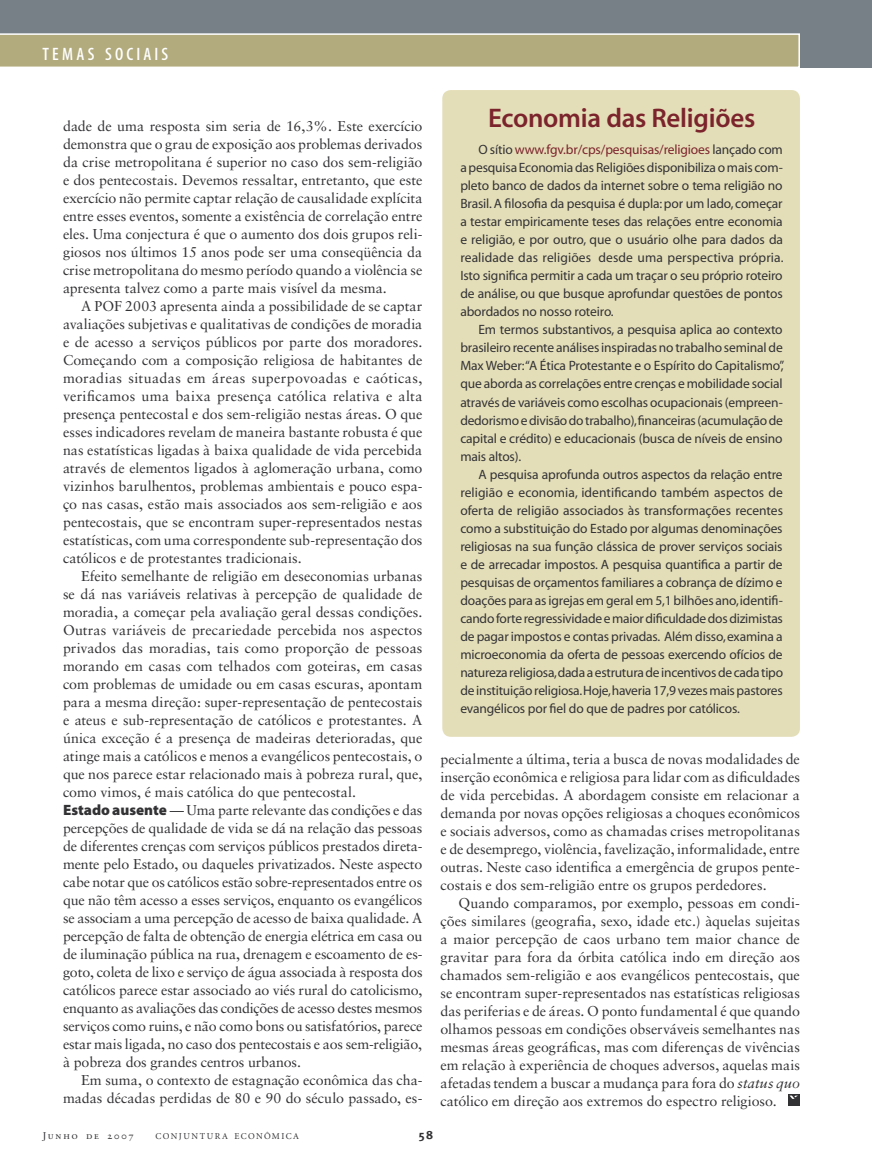
<style>
.page{position:relative;width:872px;height:1170px;background:#fff}
.page>*{position:absolute;margin:0;border:0;box-sizing:border-box;transform-origin:0 0}
.Texto_Sans{font:27px "Adobe Corp ID Myriad Sb";letter-spacing:-.01em;color:#7b242c}
.t1{font:18px "Adobe Corp ID Myriad Pkg";letter-spacing:.175em;color:#fff}
.Texto_Serif{font:14.25px/18px "Sabon";letter-spacing:-.005em;color:#323235;text-align:justify}
.Texto_Sans-2{font:13.5px/18px "Adobe Corp ID Myriad Rg";letter-spacing:-.01em;color:#323235;text-align:justify}
.t2{font:700 12px "Meta Plus";color:#323235}
.t3{font:9.75px "Sabon Roman SC";letter-spacing:.17em;color:#323235}
.t4{font:9px "Adobe Corp ID Minion Rg";letter-spacing:.165em;color:#323235}
.s1{font-family:"Adobe Corp ID Myriad Bl";font-size:15px}
.s2{color:#7b242c}
.s3{font-style:italic}
</style>
<div class="page">
<div style="left:0;top:0;width:872px;height:68px;background:#777f87"></div>
<svg style="left:0;top:33px;width:800px;height:35px;background:#b7b189"></svg>
<div style="left:788px;top:1093px;width:11px;height:12px;background:#323235"></div>
<svg style="left:789px;top:1095px;width:9px;height:3px"></svg>
<div style="left:442px;top:90px;width:358px;height:646px;background:#e4deb8"></div>
<p class="t1" style="left:43px;top:45px;width:127px">TEMAS SOCIAIS</p>
<p class="Texto_Serif" style="left:63px;top:117px;width:361px">dade de uma resposta sim seria de 16,3%. Este exercício demonstra que o grau de exposição aos problemas derivados da crise metropolitana é superior no caso dos sem-religião e dos pentecostais. Devemos ressaltar, entretanto, que este exercício não permite captar relação de causalidade explícita entre esses eventos, somente a existência de correlação entre eles. Uma conjectura é que o aumento dos dois grupos reli&shy;giosos nos últimos 15 anos pode ser uma conseqüência da crise metropolitana do mesmo período quando a violência se apresenta talvez como a parte mais visível da mesma.</p>
<p class="Texto_Serif" style="left:63px;top:297px;width:361px;text-indent:18px">A POF 2003 apresenta ainda a possibilidade de se captar avaliações subjetivas e qualitativas de condições de moradia e de acesso a serviços públicos por parte dos moradores.<br>Começando com a composição religiosa de habitantes de moradias situadas em áreas superpovoadas e caóticas, verificamos uma baixa presença católica relativa e alta presença pentecostal e dos sem-religião nestas áreas. O que esses indicadores revelam de maneira bastante robusta é que nas estatísticas ligadas à baixa qualidade de vida percebida através de elementos ligados à aglomeração urbana, como vizinhos barulhentos, problemas ambientais e pouco espa&shy;ço nas casas, estão mais associados aos sem-religião e aos pentecostais, que se encontram super-representados nestas estatísticas, com uma correspondente sub-representação dos católicos e de protestantes tradicionais.</p>
<p class="Texto_Serif" style="left:63px;top:567px;width:361px;text-indent:18px">Efeito semelhante de religião em deseconomias urbanas se dá nas variáveis relativas à percepção de qualidade de moradia, a começar pela avaliação geral dessas condições.<br>Outras variáveis de precariedade percebida nos aspectos privados das moradias, tais como proporção de pessoas morando em casas com telhados com goteiras, em casas com problemas de umidade ou em casas escuras, apontam para a mesma direção: super-representação de pentecostais e ateus e sub-representação de católicos e protestantes. A única exceção é a presença de madeiras deterioradas, que atinge mais a católicos e menos a evangélicos pentecostais, o que nos parece estar relacionado mais à pobreza rural, que, como vimos, é mais católica do que pentecostal.</p>
<p class="Texto_Serif" style="left:63px;top:801px;width:361px"><span class="s1">Estado ausente</span> — Uma parte relevante das condições e das percepções de qualidade de vida se dá na relação das pessoas de diferentes crenças com serviços públicos prestados direta&shy;mente pelo Estado, ou daqueles privatizados. Neste aspecto cabe notar que os católicos estão sobre-representados entre os que não têm acesso a esses serviços, enquanto os evangélicos se associam a uma percepção de acesso de baixa qualidade. A percepção de falta de obtenção de energia elétrica em casa ou de iluminação pública na rua, drenagem e escoamento de es&shy;goto, coleta de lixo e serviço de água associada à resposta dos católicos parece estar associado ao viés rural do catolicismo, enquanto as avaliações das condições de acesso destes mesmos serviços como ruins, e não como bons ou satisfatórios, parece estar mais ligada, no caso dos pentecostais e aos sem-religião, à pobreza dos grandes centros urbanos.</p>
<p class="Texto_Serif" style="left:63px;top:1071px;width:361px;text-align:right">Em suma, o contexto de estagnação econômica das cha&shy;madas décadas perdidas de 80 e 90 do século passado, es-</p>
<p class="Texto_Sans" style="left:488px;top:105px;width:269px">Economia das Religiões</p>
<p class="Texto_Sans-2" style="left:460px;top:141px;width:325px;text-indent:18px">O sítio <span class="s2">www.fgv.br/cps/pesquisas/religioes</span> lançado com a pesquisa Economia das Religiões disponibiliza o mais com&shy;pleto banco de dados da internet sobre o tema religião no Brasil. A filosofia da pesquisa é dupla: por um lado, começar a testar empiricamente teses das relações entre economia e religião, e por outro, que o usuário olhe para dados da realidade das religiões desde uma perspectiva própria.<br>Isto significa permitir a cada um traçar o seu próprio roteiro de análise, ou que busque aprofundar questões de pontos abordados no nosso roteiro.</p>
<p class="Texto_Sans-2" style="left:460px;top:321px;width:325px;text-align:left;text-indent:18px">Em termos substantivos, a pesquisa aplica ao contexto brasileiro recente análises inspiradas no trabalho seminal de Max Weber:“A Ética Protestante e o Espírito do Capitalismo”, que aborda as correlações entre crenças e mobilidade social através de variáveis como escolhas ocupacionais (empreen&shy;dedorismo e divisão do trabalho),financeiras (acumulação de capital e crédito) e educacionais (busca de níveis de ensino mais altos).</p>
<p class="Texto_Sans-2" style="left:460px;top:465px;width:324px;text-indent:18px">A pesquisa aprofunda outros aspectos da relação entre religião e economia, identificando também aspectos de oferta de religião associados às transformações recentes como a substituição do Estado por algumas denominações religiosas na sua função clássica de prover serviços sociais e de arrecadar impostos. A pesquisa quantifica a partir de pesquisas de orçamentos familiares a cobrança de dízimo e doações para as igrejas em geral em 5,1 bilhões ano, identifi&shy;cando forte regressividade e maior dificuldade dos dizimistas de pagar impostos e contas privadas. Além disso, examina a microeconomia da oferta de pessoas exercendo ofícios de natureza religiosa,dada a estrutura de incentivos de cada tipo de instituição religiosa.Hoje,haveria 17,9 vezes mais pastores evangélicos por fiel do que de padres por católicos.</p>
<p class="Texto_Serif" style="left:440px;top:749px;width:361px">pecialmente a última, teria a busca de novas modalidades de inserção econômica e religiosa para lidar com as dificuldades de vida percebidas. A abordagem consiste em relacionar a demanda por novas opções religiosas a choques econômicos e sociais adversos, como as chamadas crises metropolitanas e de desemprego, violência, favelização, informalidade, entre outras. Neste caso identifica a emergência de grupos pente&shy;costais e dos sem-religião entre os grupos perdedores.</p>
<p class="Texto_Serif" style="left:440px;top:893px;width:361px;text-indent:18px">Quando comparamos, por exemplo, pessoas em condi&shy;ções similares (geografia, sexo, idade etc.) àquelas sujeitas a maior percepção de caos urbano tem maior chance de gravitar para fora da órbita católica indo em direção aos chamados sem-religião e aos evangélicos pentecostais, que se encontram super-representados nas estatísticas religiosas das periferias e de áreas. O ponto fundamental é que quando olhamos pessoas em condições observáveis semelhantes nas mesmas áreas geográficas, mas com diferenças de vivências em relação à experiência de choques adversos, aquelas mais afetadas tendem a buscar a mudança para fora do <span class="s3">status quo </span>católico em direção aos extremos do espectro religioso.</p>
<p class="t3" style="left:43px;top:1129px;width:93px">Junho de 2007</p>
<p class="t4" style="left:155px;top:1131px;width:145px">CONJUNTURA ECONÔMICA</p>
<p class="t2" style="left:419px;top:1127px;width:16px">58</p>
</div>
